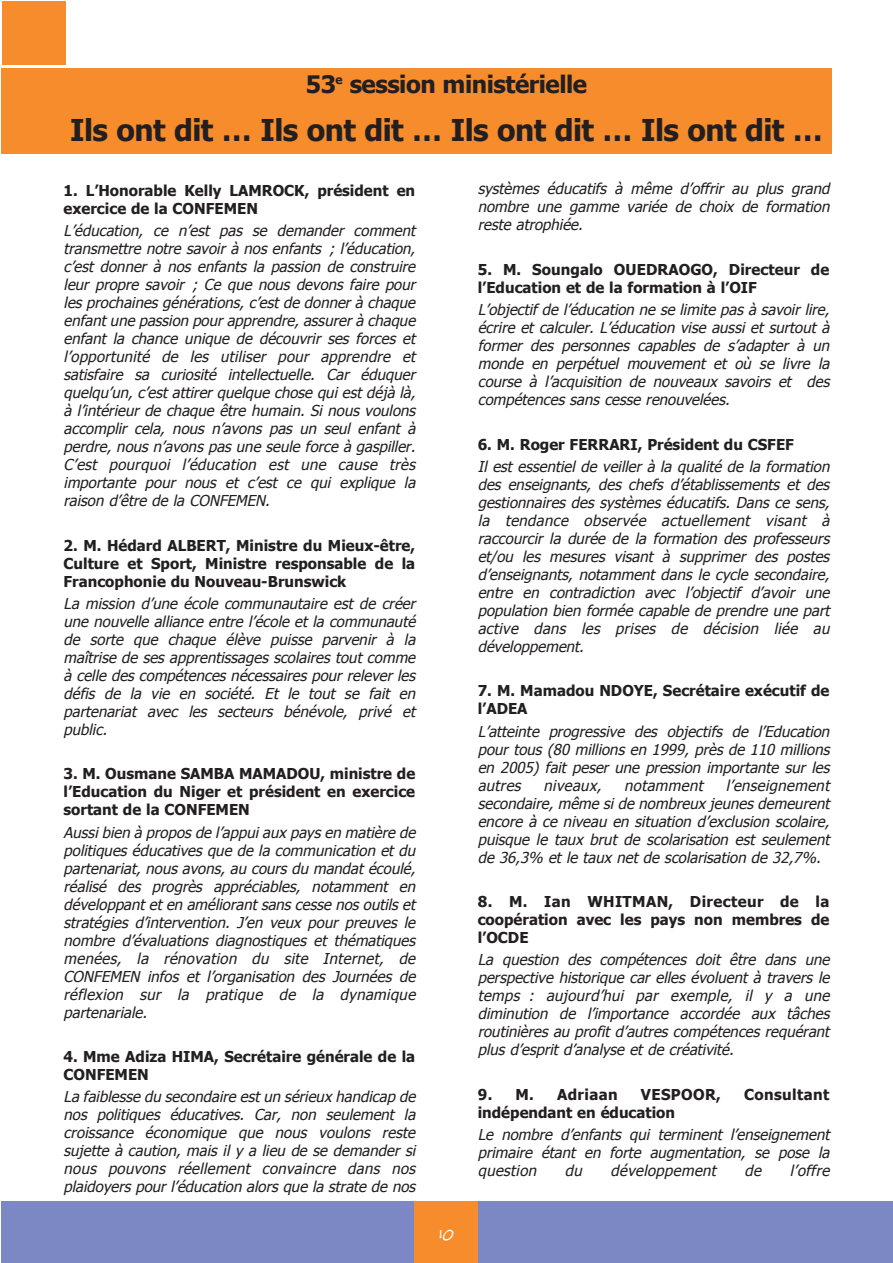
<style>
.page{position:relative;width:893px;height:1263px;background:#fff}
.page>*{position:absolute;margin:0;border:0;box-sizing:border-box;transform-origin:0 0}
.t1{font:700 30px "Tahoma";letter-spacing:-.02em;color:#231f20}
.t2{font:700 24px "Tahoma";letter-spacing:-.02em;color:#231f20}
.t3{font:18px "Handwriting Dakota";color:#fff}
.t4{font:italic 15px/18px "Tahoma";color:#231f20;text-align:justify}
.t5{font:700 15px/18px "Tahoma";color:#231f20}
.t6{font:700 15px "Tahoma";letter-spacing:.025em;color:#231f20}
</style>
<div class="page">
<div style="left:1px;top:1201px;width:891px;height:61px;background:#7c88c3"></div>
<div style="left:414px;top:1201px;width:64px;height:61px;background:#f68c2b"></div>
<div style="left:2px;top:1px;width:64px;height:64px;background:#f68c2b"></div>
<div style="left:1px;top:68px;width:830px;height:85px;background:#f68c2b"></div>
<h2 class="t2" style="left:306px;top:69px;width:283px">53<sup>e</sup> session ministérielle</h2>
<h1 class="t1" style="left:70px;top:111px;width:754px">Ils ont dit … Ils ont dit … Ils ont dit … Ils ont dit …</h1>
<p class="t5" style="left:64px;top:181px;width:353px">1. L’Honorable Kelly LAMROCK, président en exercice de la CONFEMEN</p>
<p class="t4" style="left:64px;top:221px;width:357px">L’éducation, ce n’est pas se demander comment transmettre notre savoir à nos enfants ; l’éducation, c’est donner à nos enfants la passion de construire leur propre savoir ; Ce que nous devons faire pour lesprochainesgénérations,c’estde donnerà chaque enfantune passion pourapprendre,assurerà chaque enfant la chance unique de découvrir ses forces et l’opportunité de les utiliser pour apprendre et satisfaire sa curiosité intellectuelle. Car éduquer quelqu’un, c’est attirer quelque chose qui est déjà là, à l’intérieur de chaque être humain. Si nous voulons accomplir cela, nous n’avons pas un seul enfant à perdre, nous n’avons pas une seule force à gaspiller.<br>C’est pourquoi l’éducation est une cause très importante pour nous et c’est ce qui explique la raison d’être de la CONFEMEN.</p>
<p class="t5" style="left:64px;top:536px;width:353px;text-align:justify">2. M. Hédard ALBERT, Ministre du Mieux-être, Culture et Sport, Ministre responsable de la Francophonie du Nouveau-Brunswick</p>
<p class="t4" style="left:64px;top:594px;width:357px">La mission d’une école communautaire est de créer une nouvelle alliance entre l’école et la communauté de sorte que chaque élève puisse parvenir à la maîtrise de ses apprentissages scolaires tout comme à celle des compétences nécessaires pour relever les défis de la vie en société. Et le tout se fait en partenariat avec les secteurs bénévole, privé et public.</p>
<p class="t5" style="left:64px;top:764px;width:353px;text-align:justify">3. M. Ousmane SAMBA MAMADOU, ministre de l’Education du Niger et président en exercice sortant de la CONFEMEN</p>
<p class="t4" style="left:64px;top:823px;width:357px">Aussibien à proposde l’appuiaux paysen matière de politiques éducatives que de la communication et du partenariat, nous avons, au cours du mandat écoulé, réalisé des progrès appréciables, notamment en développanteten améliorantsanscesse nosoutilset stratégies d’intervention. J’en veux pour preuves le nombre d’évaluations diagnostiques et thématiques menées, la rénovation du site Internet, de CONFEMEN infos et l’organisation des Journées de réflexion sur la pratique de la dynamique partenariale.</p>
<p class="t5" style="left:64px;top:1047px;width:353px">4. Mme Adiza HIMA, Secrétaire générale de la<br>CONFEMEN</p>
<p class="t4" style="left:64px;top:1088px;width:357px">La faiblesse du secondaire estun sérieux handicap de nos politiques éducatives. Car, non seulement la croissance économique que nous voulons reste sujette à caution, mais il y a lieu de se demander si nous pouvons réellement convaincre dans nos plaidoyers pour l’éducation alors que la strate de nos</p>
<p class="t3" style="left:438px;top:1219px;width:17px">10</p>
<p class="t4" style="left:477px;top:180px;width:357px">systèmes éducatifs à même d’offrir au plus grand nombre une gamme variée de choix de formation reste atrophiée.</p>
<p class="t5" style="left:477px;top:260px;width:353px">5. M. Soungalo OUEDRAOGO, Directeur de l’Education et de la formation à l’OIF</p>
<p class="t4" style="left:477px;top:300px;width:357px">L’objectif de l’éducation ne se limite pas à savoir lire, écrire et calculer. L’éducation vise aussi et surtout à former des personnes capables de s’adapter à un monde en perpétuel mouvement et où se livre la course à l’acquisition de nouveaux savoirs et des compétences sans cesse renouvelées.</p>
<p class="t5" style="left:477px;top:435px;width:318px">6. M. Roger FERRARI, Président du CSFEF</p>
<p class="t4" style="left:477px;top:457px;width:357px">Il est essentiel de veiller à la qualité de la formation des enseignants, des chefs d’établissements et des gestionnaires des systèmes éducatifs. Dans ce sens, la tendance observée actuellement visant à raccourcir la durée de la formation des professeurs et/ou les mesures visant à supprimer des postes d’enseignants, notamment dans le cycle secondaire, entre en contradiction avec l’objectif d’avoir une population bien formée capable de prendre une part active dans les prises de décision liée au développement.</p>
<p class="t5" style="left:477px;top:682px;width:353px">7. M. Mamadou NDOYE, Secrétaire exécutif de l’ADEA</p>
<p class="t4" style="left:477px;top:722px;width:357px">L’atteinte progressive des objectifs de l’Education pour tous (80 millions en 1999, près de 110 millions en 2005) fait peser une pression importante sur les autres</p>
<p class="t4" style="left:477px;top:776px;width:357px;text-indent:248px">l’enseignement secondaire,même side nombreux jeunesdemeurent encore à ce niveau en situation d’exclusion scolaire, puisque le taux brut de scolarisation est seulement de 36,3% et le taux net de scolarisation de 32,7%.</p>
<p class="t5" style="left:477px;top:892px;width:353px;text-align:justify">8. M. Ian WHITMAN, Directeur de la coopération avec les pays non membres de l’OCDE</p>
<p class="t4" style="left:477px;top:951px;width:357px">La question des compétences doit être dans une perspective historique car elles évoluent à travers le temps : aujourd’hui par exemple, il y a une diminution de l’importance accordée aux tâches routinières au profit d’autres compétences requérant plus d’esprit d’analyse et de créativité.</p>
<p class="t5" style="left:477px;top:1085px;width:58px">9. M.</p>
<p class="t6" style="left:557px;top:1085px;width:62px">Adriaan</p>
<p class="t6" style="left:641px;top:1085px;width:82px">VESPOOR,</p>
<p class="t6" style="left:744px;top:1085px;width:87px">Consultant</p>
<p class="t5" style="left:477px;top:1103px;width:199px">indépendant en éducation</p>
<p class="t4" style="left:477px;top:1125px;width:357px">Le nombre d’enfants qui terminent l’enseignement primaire étant en forte augmentation, se pose la question</p>
<p class="t4" style="left:543px;top:776px;width:63px">niveaux,</p>
<p class="t4" style="left:624px;top:776px;width:84px">notamment</p>
<p class="t4" style="left:565px;top:1161px;width:22px">du</p>
<p class="t4" style="left:610px;top:1161px;width:111px">développement</p>
<p class="t4" style="left:744px;top:1161px;width:22px">de</p>
<p class="t4" style="left:789px;top:1161px;width:45px">l’offre</p>
</div>
